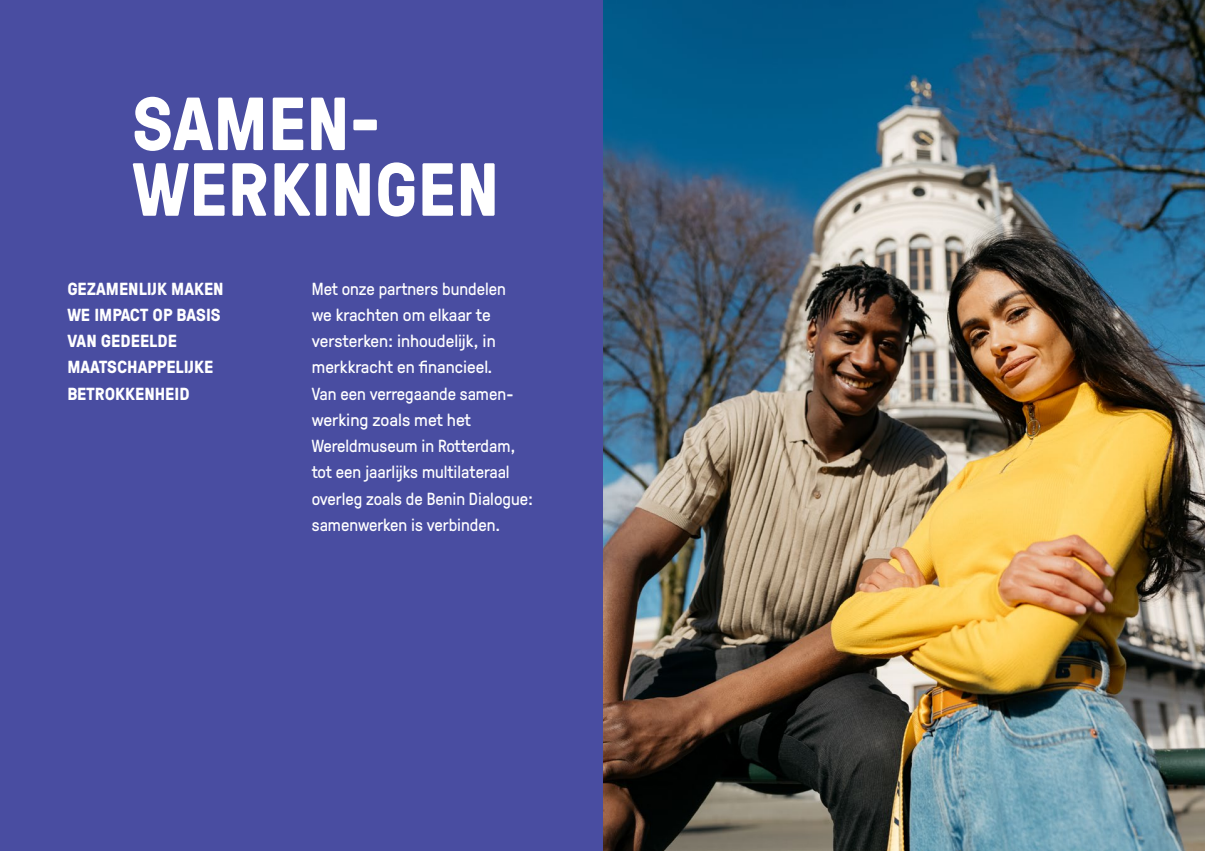
<style>
.page{position:relative;width:1205px;height:851px;background:#fff}
.page>*{position:absolute;margin:0;border:0;box-sizing:border-box;transform-origin:0 0}
.t1{font:700 75px/65.6px "GT Pressura";color:#fff}
.t2{font:17.5px/26.2px "GT Pressura";color:#fff}
.t3{font:700 17.5px/26.2px "GT Pressura";color:#fff}
</style>
<div class="page">
<img style="left:602px;top:0;width:603px;height:850px">
<div style="left:0;top:0;width:602px;height:850px;background:#494da1"></div>
<h1 class="t1" style="left:132px;top:88px;width:369px">SAMEN-<br>WERKINGEN</h1>
<p class="t3" style="left:67px;top:274px;width:158px">GEZAMENLIJK MAKEN<br>WE IMPACT OP BASIS<br>VAN GEDEELDE<br>MAATSCHAPPELIJKE<br>BETROKKENHEID</p>
<p class="t2" style="left:312px;top:274px;width:223px">Met onze partners bundelen<br>we krachten om elkaar te versterken: inhoudelijk, in merkkracht en financieel.<br>Van een verregaande samen&shy;werking zoals met het<br>Wereldmuseum in Rotterdam, tot een jaarlijks multilateraal overleg zoals de Benin Dialogue: samenwerken is verbinden.</p>
</div>
